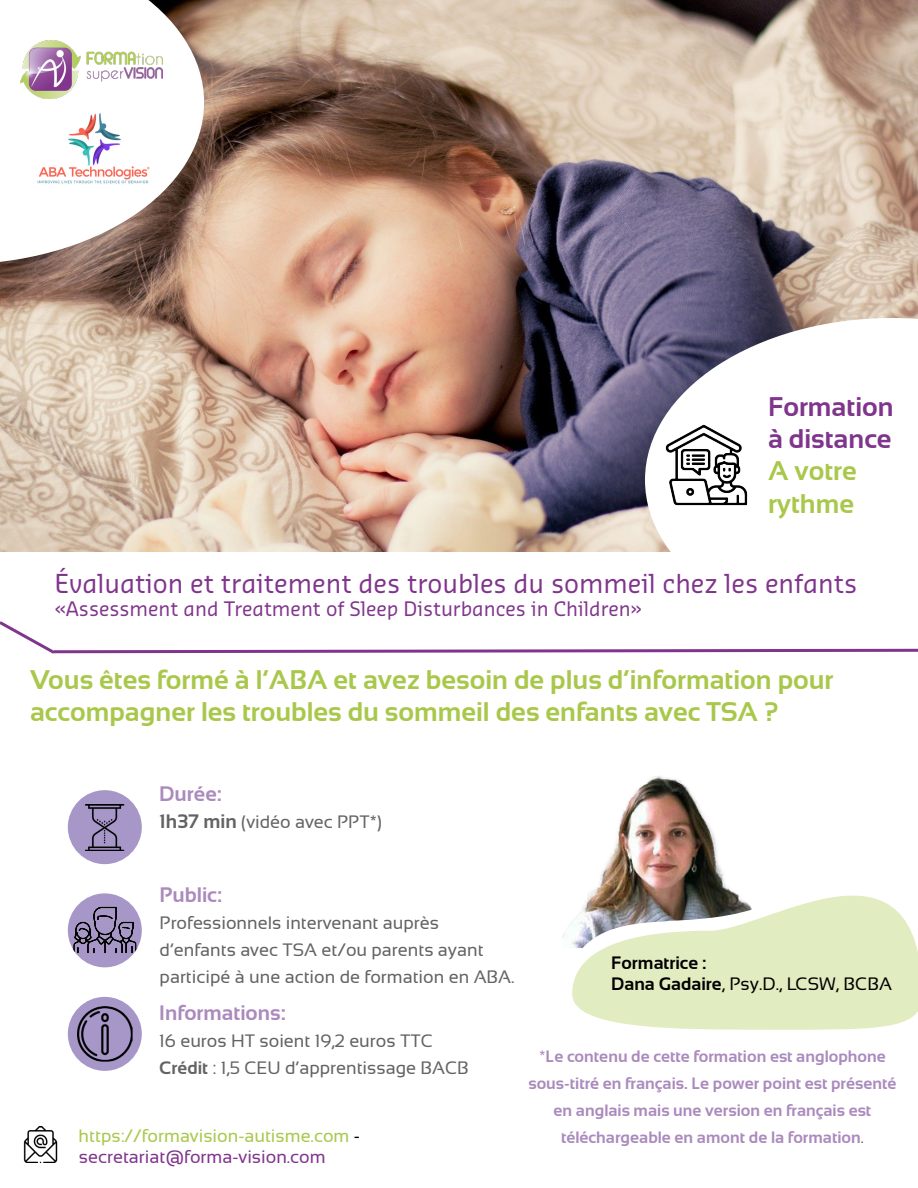
<style>
.page{position:relative;width:918px;height:1188px;background:#fff}
.page>*{position:absolute;margin:0;border:0;box-sizing:border-box;transform-origin:0 0}
.t1{font:700 27px/32.4px "Sansation";color:#a9c84b}
.t2{font:700 27px/32.4px "Sansation";color:#80358c}
.t3{font:25.5px "Sansa Pro";color:#80358c}
.Body_10_18_Reg_L{font:700 21px "Sansation";color:#ab8abd}
.t4{font:19.5px "Sansa Pro";color:#80358c}
.Body_10_18_Reg_L-2{font:18px/27px "Sansation";color:#636366}
.t5{font:18px "Sansation";color:#a9c84b}
.t6{font:18px "Sansation";color:#80358c}
.t7{font:18px "Sansation";color:#000}
.t8{font:700 18px "Sansation";color:#000}
.Body_10_18_Reg_L-3{font:700 16.5px/27px "Sansation";color:#ab8abd;text-align:center}
.s1{color:#a9c84b}
.s2{font-weight:700;font-size:19.5px}
.s3{font-weight:700}
.s4{color:#000}
.s5{font-weight:400;color:#636366}
</style>
<div class="page">
<img style="left:0;top:0;width:918px;height:552px">
<svg style="left:645px;top:318px;width:273px;height:234px"></svg>
<img style="left:664px;top:422px;width:85px;height:86px">
<div style="left:68px;top:790px;width:74px;height:74px;background:#a697c8;border-radius:50%"></div>
<img style="left:85px;top:804px;width:40px;height:46px">
<div style="left:68px;top:893px;width:74px;height:74px;background:#a697c8;border-radius:50%"></div>
<img style="left:73px;top:899px;width:63px;height:63px">
<svg style="left:0;top:0;width:204px;height:264px"></svg>
<svg style="left:0;top:621px;width:918px;height:33px"></svg>
<div style="left:68px;top:997px;width:74px;height:74px;background:#a697c8;border-radius:50%"></div>
<img style="left:77px;top:1006px;width:56px;height:56px">
<img style="left:23px;top:1126px;width:35px;height:37px">
<img style="left:20px;top:40px;width:143px;height:59px">
<img style="left:31px;top:108px;width:123px;height:83px">
<img style="left:562px;top:776px;width:143px;height:168px">
<svg style="left:572px;top:818px;width:346px;height:212px;fill:#e1ecc0"></svg>
<p class="t2" style="left:768px;top:390px;width:127px">Formation à distance<br><span class="s1">A votre rythme</span></p>
<p class="t3" style="left:54px;top:566px;width:804px">Évaluation et traitement des troubles du sommeil chez les enfants</p>
<p class="t4" style="left:54px;top:596px;width:589px">«Assessment and Treatment of Sleep Disturbances in Children»</p>
<p class="t1" style="left:30px;top:663px;width:805px">Vous êtes formé à l’ABA et avez besoin de plus d’information pour accompagner les troubles du sommeil des enfants avec TSA ?</p>
<p class="Body_10_18_Reg_L" style="left:159px;top:782px;width:64px">Durée:</p>
<p class="Body_10_18_Reg_L-2" style="left:159px;top:808px;width:224px"><span class="s2">1h37 min</span> (vidéo avec PPT*)</p>
<p class="Body_10_18_Reg_L" style="left:160px;top:883px;width:64px">Public:</p>
<p class="Body_10_18_Reg_L-2" style="left:160px;top:909px;width:357px">Professionnels intervenant auprès d’enfants avec TSA et/ou parents ayant participé à une action de formation en ABA.</p>
<p class="Body_10_18_Reg_L" style="left:159px;top:1001px;width:128px">Informations:</p>
<p class="Body_10_18_Reg_L-2" style="left:159px;top:1027px;width:275px">16 euros HT soient 19,2 euros TTC</p>
<p class="Body_10_18_Reg_L-2" style="left:159px;top:1054px;width:311px"><span class="s3">Crédit</span> : 1,5 CEU d’apprentissage BACB</p>
<p class="t5" style="left:79px;top:1125px;width:283px">https://formavision-autisme.com <span class="s4">-</span></p>
<p class="t6" style="left:79px;top:1147px;width:248px">secretariat@forma-vision.com</p>
<p class="t8" style="left:611px;top:952px;width:97px">Formatrice :</p>
<p class="t7" style="left:611px;top:974px;width:282px"><span class="s3">Dana Gadaire</span>, Psy.D., LCSW, BCBA</p>
<p class="Body_10_18_Reg_L-3" style="left:528px;top:1043px;width:370px">*Le contenu de cette formation est anglophone sous-titré en français. Le power point est présenté en anglais mais une version en français est téléchargeable en amont de la formation<span class="s5">.</span></p>
</div>
